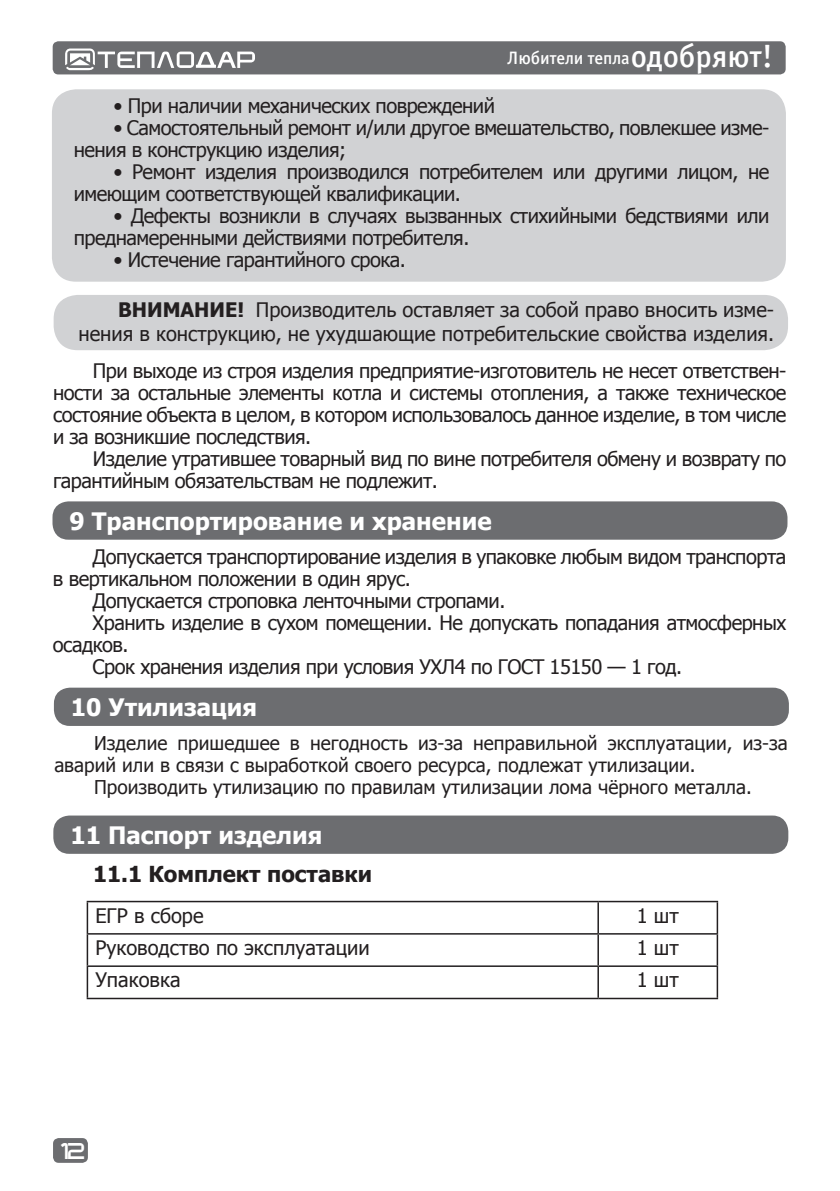
<style>
.page{position:relative;width:840px;height:1191px;background:#fff}
.page>*{position:absolute;margin:0;border:0;box-sizing:border-box;transform-origin:0 0}
.t1{font:700 24px "Tahoma";color:#fff}
.t2{font:700 22px "Tahoma";color:#231f20}
.t3{font:20px/22px "Tahoma";letter-spacing:-.025em;color:#231f20}
.t4{font:20px/24px "Tahoma";color:#231f20;text-align:right}
.t5{font:19px "Tahoma";color:#231f20}
.t6{font:18px "Officina Sans Medium C";letter-spacing:-.005em;color:#fff}
.t7{font:16px "teplodar";color:#fff}
.s1{font-size:32px}
.s2{font-weight:700}
</style>
<div class="page">
<div style="left:53px;top:1138px;width:35px;height:24px;background:#6c6d70;border-radius:6px"></div>
<div style="left:53px;top:41px;width:732px;height:33px;background:#6c6d70;border-radius:6px"></div>
<svg style="left:65px;top:48px;width:190px;height:22px"></svg>
<div style="left:52px;top:89px;width:733px;height:193px;background:#d1d2d4;border-radius:24px"></div>
<div style="left:54px;top:295px;width:733px;height:55px;background:#d1d2d4;border-radius:24px"></div>
<div style="left:52px;top:501px;width:735px;height:38px;background:#6c6d70;border-radius:16px"></div>
<div style="left:54px;top:687px;width:734px;height:39px;background:#6c6d70;border-radius:16px"></div>
<div style="left:53px;top:815px;width:734px;height:39px;background:#6c6d70;border-radius:16px"></div>
<hr style="left:87px;top:900px;width:511px;height:2px;background:#231f20">
<hr style="left:87px;top:902px;width:1px;height:31px;background:#231f20">
<hr style="left:598px;top:900px;width:119px;height:2px;background:#231f20">
<hr style="left:87px;top:933px;width:511px;height:1px;background:#231f20">
<hr style="left:87px;top:934px;width:1px;height:31px;background:#231f20">
<hr style="left:598px;top:933px;width:119px;height:1px;background:#231f20">
<hr style="left:87px;top:965px;width:511px;height:2px;background:#231f20">
<hr style="left:87px;top:967px;width:1px;height:30px;background:#231f20">
<hr style="left:598px;top:965px;width:119px;height:2px;background:#231f20">
<hr style="left:87px;top:997px;width:511px;height:2px;background:#231f20">
<hr style="left:598px;top:997px;width:119px;height:2px;background:#231f20">
<hr style="left:597px;top:902px;width:1px;height:31px;background:#231f20">
<hr style="left:597px;top:934px;width:1px;height:31px;background:#231f20">
<hr style="left:597px;top:967px;width:1px;height:30px;background:#231f20">
<hr style="left:716px;top:902px;width:1px;height:31px;background:#231f20">
<hr style="left:716px;top:934px;width:1px;height:31px;background:#231f20">
<hr style="left:716px;top:967px;width:1px;height:30px;background:#231f20">
<p class="t6" style="left:507px;top:48px;width:267px">Любители тепла<span class="s1">одобряют!</span></p>
<p class="t3" style="left:113px;top:94px;width:383px">• При наличии механических повреждений</p>
<p class="t3" style="left:74px;top:116px;width:696px;text-indent:40px">• Самостоятельный ремонт и/или другое вмешательство, повлекшее изме&shy;нения в конструкцию изделия;</p>
<p class="t3" style="left:74px;top:160px;width:696px;text-indent:40px">• Ремонт изделия производился потребителем или другими лицом, не имеющим соответствующей квалификации.</p>
<p class="t3" style="left:74px;top:204px;width:696px;text-indent:40px">• Дефекты возникли в случаях вызванных стихийными бедствиями или преднамеренными действиями потребителя.</p>
<p class="t3" style="left:113px;top:248px;width:294px">• Истечение гарантийного срока.</p>
<p class="t4" style="left:78px;top:297px;width:697px"><span class="s2">ВНИМАНИЕ!</span> Производитель оставляет за собой право вносить изме&shy;нения в конструкцию, не ухудшающие потребительские свойства изделия.</p>
<p class="t3" style="left:53px;top:359px;width:734px;text-align:justify;text-indent:40px">При выходе из строя изделия предприятие-изготовитель не несет ответствен&shy;ности за остальные элементы котла и системы отопления, а также техническое состояние объекта в целом, в котором использовалось данное изделие, в том числе и за возникшие последствия.</p>
<p class="t3" style="left:53px;top:447px;width:734px;text-indent:40px">Изделие утратившее товарный вид по вине потребителя обмену и возврату по гарантийным обязательствам не подлежит.</p>
<p class="t1" style="left:69px;top:504px;width:423px">9 Транспортирование и хранение</p>
<p class="t3" style="left:93px;top:545px;width:694px">Допускается транспортирование изделия в упаковке любым видом транспорта</p>
<p class="t3" style="left:53px;top:567px;width:359px">в вертикальном положении в один ярус.</p>
<p class="t3" style="left:93px;top:589px;width:414px">Допускается строповка ленточными стропами.</p>
<p class="t3" style="left:93px;top:611px;width:694px">Хранить изделие в сухом помещении. Не допускать попадания атмосферных</p>
<p class="t3" style="left:53px;top:633px;width:77px">осадков.</p>
<p class="t3" style="left:93px;top:655px;width:590px">Срок хранения изделия при условия УХЛ4 по ГОСТ 15150 — 1 год.</p>
<p class="t1" style="left:71px;top:690px;width:188px">10 Утилизация</p>
<p class="t5" style="left:94px;top:730px;width:695px">Изделие пришедшее в негодность из-за неправильной эксплуатации, из-за</p>
<p class="t5" style="left:54px;top:752px;width:642px">аварий или в связи с выработкой своего ресурса, подлежат утилизации.</p>
<p class="t5" style="left:94px;top:774px;width:659px">Производить утилизацию по правилам утилизации лома чёрного металла.</p>
<p class="t1" style="left:70px;top:818px;width:253px">11 Паспорт изделия</p>
<p class="t2" style="left:93px;top:858px;width:280px">11.1 Комплект поставки</p>
<p class="t4" style="left:95px;top:902px;width:110px">ЕГР в сборе</p>
<p class="t3" style="left:636px;top:903px;width:44px">1 шт</p>
<p class="t4" style="left:95px;top:934px;width:276px">Руководство по эксплуатации</p>
<p class="t3" style="left:636px;top:935px;width:44px">1 шт</p>
<p class="t4" style="left:95px;top:967px;width:87px">Упаковка</p>
<p class="t3" style="left:636px;top:968px;width:44px">1 шт</p>
<p class="t7" style="left:57px;top:1144px;width:29px">12</p>
</div>
